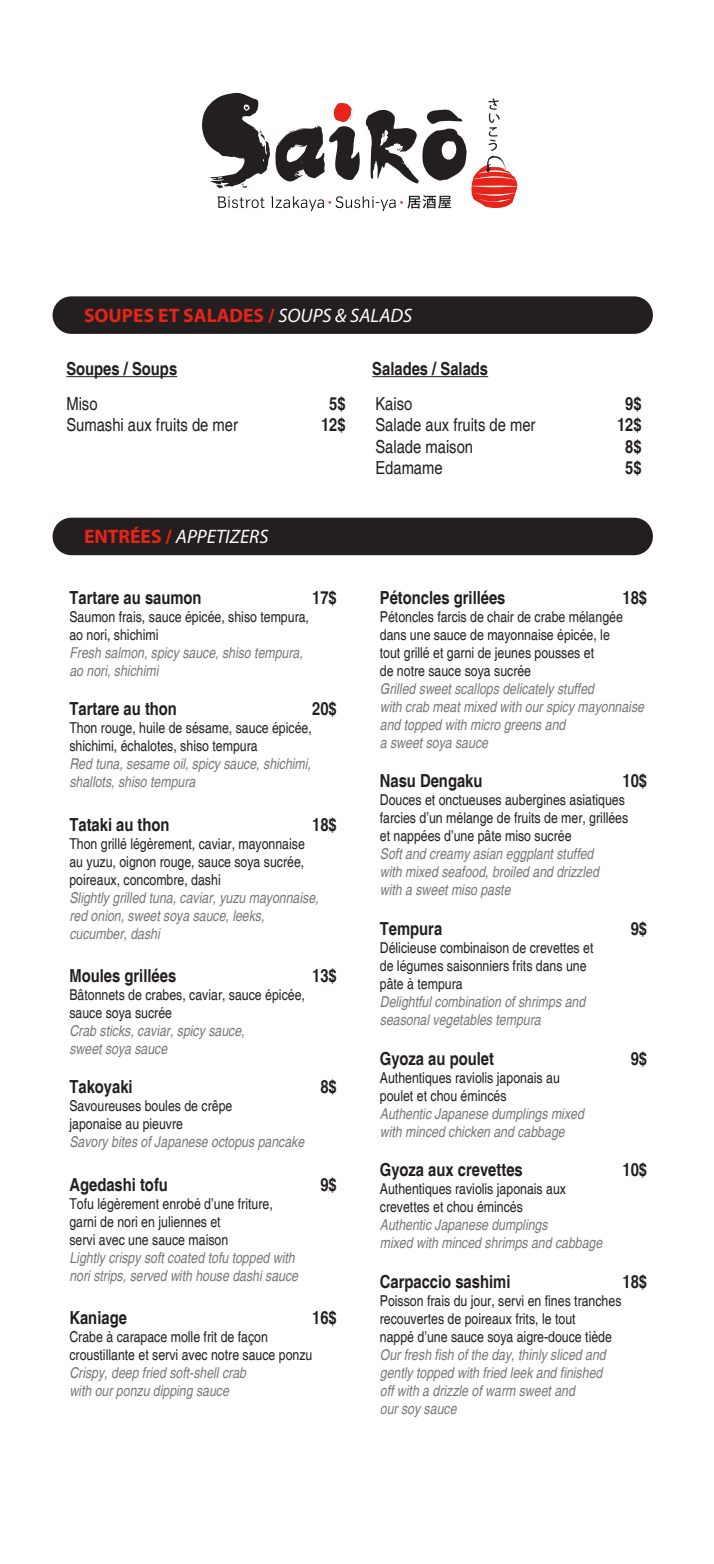
<style>
.page{position:relative;width:714px;height:1564px;background:#fff}
.page>*{position:absolute;margin:0;border:0;box-sizing:border-box;transform-origin:0 0}
.t1{font:700 19.5px "Myriad Pro";color:#e72419}
.t2{font:italic 19.5px "Myriad Pro";color:#fff}
.t3{font:700 condensed 18px "Helvetica";color:#231f20}
.t4{font:condensed 18px "Helvetica";color:#231f20}
.t5{font:condensed 15px/18px "Helvetica";color:#231f20}
.t6{font:italic condensed 15px/18px "Helvetica";color:#787877}
.s1{font-weight:400;font-style:italic;color:#fff}
.s2{font-weight:700;font-style:normal;color:#e72419}
</style>
<div class="page">
<svg style="left:202px;top:93px;width:315px;height:118px"></svg>
<div style="left:52px;top:518px;width:600px;height:37px;background:#231f20;border-radius:19px"></div>
<div style="left:52px;top:296px;width:600px;height:38px;background:#231f20;border-radius:19px"></div>
<hr style="left:66px;top:376px;width:111px;height:1px;background:#231f20">
<hr style="left:372px;top:376px;width:116px;height:1px;background:#231f20">
<h1 class="t1" style="left:84px;top:302px;width:329px">SOUPES ET SALADES / <span class="s1">SOUPS &amp; SALADS</span></h1>
<p class="t3" style="left:66px;top:358px;width:112px">Soupes / Soups</p>
<p class="t3" style="left:372px;top:358px;width:117px">Salades / Salads</p>
<p class="t4" style="left:375px;top:393px;width:38px">Kaiso</p>
<p class="t3" style="left:624px;top:392px;width:18px">9$</p>
<p class="t4" style="left:375px;top:414px;width:161px">Salade aux fruits de mer</p>
<p class="t3" style="left:616px;top:414px;width:26px">12$</p>
<p class="t4" style="left:375px;top:436px;width:99px">Salade maison</p>
<p class="t3" style="left:624px;top:435px;width:18px">8$</p>
<p class="t4" style="left:375px;top:457px;width:69px">Edamame</p>
<p class="t3" style="left:624px;top:457px;width:18px">5$</p>
<p class="t4" style="left:66px;top:393px;width:33px">Miso</p>
<p class="t3" style="left:329px;top:392px;width:18px">5$</p>
<p class="t4" style="left:66px;top:414px;width:173px">Sumashi aux fruits de mer</p>
<p class="t3" style="left:321px;top:414px;width:26px">12$</p>
<h1 class="t2" style="left:84px;top:524px;width:186px"><span class="s2">ENTRÉES /</span> APPETIZERS</h1>
<p class="t3" style="left:69px;top:586px;width:134px">Tartare au saumon</p>
<p class="t3" style="left:312px;top:586px;width:26px">17$</p>
<p class="t5" style="left:69px;top:607px;width:241px">Saumon frais, sauce épicée, shiso tempura, ao nori, shichimi</p>
<p class="t6" style="left:69px;top:643px;width:235px">Fresh salmon, spicy sauce, shiso tempura, ao nori, shichimi</p>
<p class="t3" style="left:69px;top:698px;width:109px">Tartare au thon</p>
<p class="t3" style="left:312px;top:698px;width:26px">20$</p>
<p class="t5" style="left:69px;top:719px;width:244px">Thon rouge, huile de sésame, sauce épicée, shichimi, échalotes, shiso tempura</p>
<p class="t6" style="left:69px;top:755px;width:243px">Red tuna, sesame oil, spicy sauce, shichimi, shallots, shiso tempura</p>
<p class="t3" style="left:69px;top:813px;width:102px">Tataki au thon</p>
<p class="t3" style="left:312px;top:813px;width:26px">18$</p>
<p class="t5" style="left:69px;top:834px;width:237px;text-align:justify">Thon grillé légèrement, caviar, mayonnaise au yuzu, oignon rouge, sauce soya sucrée, poireaux, concombre, dashi</p>
<p class="t6" style="left:69px;top:888px;width:250px">Slightly grilled tuna, caviar, yuzu mayonnaise, red onion, sweet soya sauce, leeks, cucumber, dashi</p>
<p class="t3" style="left:69px;top:964px;width:108px">Moules grillées</p>
<p class="t3" style="left:312px;top:964px;width:26px">13$</p>
<p class="t5" style="left:69px;top:985px;width:237px">Bâtonnets de crabes, caviar, sauce épicée, sauce soya sucrée</p>
<p class="t6" style="left:69px;top:1021px;width:176px">Crab sticks, caviar, spicy sauce, sweet soya sauce</p>
<p class="t3" style="left:69px;top:1076px;width:65px">Takoyaki</p>
<p class="t3" style="left:320px;top:1076px;width:18px">8$</p>
<p class="t5" style="left:69px;top:1097px;width:164px">Savoureuses boules de crêpe japonaise au pieuvre</p>
<p class="t6" style="left:69px;top:1133px;width:236px">Savory bites of Japanese octopus pancake</p>
<p class="t3" style="left:69px;top:1173px;width:100px">Agedashi tofu</p>
<p class="t3" style="left:320px;top:1173px;width:18px">9$</p>
<p class="t5" style="left:69px;top:1194px;width:205px">Tofu légèrement enrobé d’une friture, garni de nori en juliennes et<br>servi avec une sauce maison</p>
<p class="t6" style="left:69px;top:1248px;width:230px">Lightly crispy soft coated tofu topped with nori strips, served with house dashi sauce</p>
<p class="t3" style="left:69px;top:1306px;width:59px">Kaniage</p>
<p class="t3" style="left:312px;top:1306px;width:26px">16$</p>
<p class="t5" style="left:69px;top:1327px;width:244px">Crabe à carapace molle frit de façon croustillante et servi avec notre sauce ponzu</p>
<p class="t6" style="left:69px;top:1363px;width:178px">Crispy, deep fried soft-shell crab with our ponzu dipping sauce</p>
<p class="t3" style="left:379px;top:586px;width:127px">Pétoncles grillées</p>
<p class="t3" style="left:622px;top:586px;width:26px">18$</p>
<p class="t5" style="left:379px;top:607px;width:244px">Pétoncles farcis de chair de crabe mélangée dans une sauce de mayonnaise épicée, le tout grillé et garni de jeunes pousses et<br>de notre sauce soya sucrée</p>
<p class="t6" style="left:379px;top:679px;width:265px">Grilled sweet scallops delicately stuffed<br>with crab meat mixed with our spicy mayonnaise and topped with micro greens and<br>a sweet soya sauce</p>
<p class="t3" style="left:379px;top:770px;width:104px">Nasu Dengaku</p>
<p class="t3" style="left:622px;top:770px;width:26px">10$</p>
<p class="t5" style="left:379px;top:791px;width:250px">Douces et onctueuses aubergines asiatiques farcies d’un mélange de fruits de mer, grillées et nappées d’une pâte miso sucrée</p>
<p class="t6" style="left:379px;top:845px;width:220px">Soft and creamy asian eggplant stuffed with mixed seafood, broiled and drizzled with a sweet miso paste</p>
<p class="t3" style="left:379px;top:917px;width:64px">Tempura</p>
<p class="t3" style="left:630px;top:917px;width:18px">9$</p>
<p class="t5" style="left:379px;top:939px;width:215px">Délicieuse combinaison de crevettes et de légumes saisonniers frits dans une pâte à tempura</p>
<p class="t6" style="left:379px;top:992px;width:207px">Delightful combination of shrimps and seasonal vegetables tempura</p>
<p class="t3" style="left:379px;top:1047px;width:116px">Gyoza au poulet</p>
<p class="t3" style="left:630px;top:1047px;width:18px">9$</p>
<p class="t5" style="left:379px;top:1068px;width:181px">Authentiques raviolis japonais au poulet et chou émincés</p>
<p class="t6" style="left:379px;top:1104px;width:205px">Authentic Japanese dumplings mixed with minced chicken and cabbage</p>
<p class="t3" style="left:379px;top:1159px;width:144px">Gyoza aux crevettes</p>
<p class="t3" style="left:622px;top:1159px;width:26px">10$</p>
<p class="t5" style="left:379px;top:1180px;width:187px">Authentiques raviolis japonais aux crevettes et chou émincés</p>
<p class="t6" style="left:379px;top:1216px;width:224px">Authentic Japanese dumplings<br>mixed with minced shrimps and cabbage</p>
<p class="t3" style="left:379px;top:1270px;width:132px">Carpaccio sashimi</p>
<p class="t3" style="left:622px;top:1270px;width:26px">18$</p>
<p class="t5" style="left:379px;top:1291px;width:243px">Poisson frais du jour, servi en fines tranches recouvertes de poireaux frits, le tout<br>nappé d’une sauce soya aigre-douce tiède</p>
<p class="t6" style="left:379px;top:1345px;width:227px">Our fresh fish of the day, thinly sliced and gently topped with fried leek and finished off with a drizzle of warm sweet and<br>our soy sauce</p>
</div>
